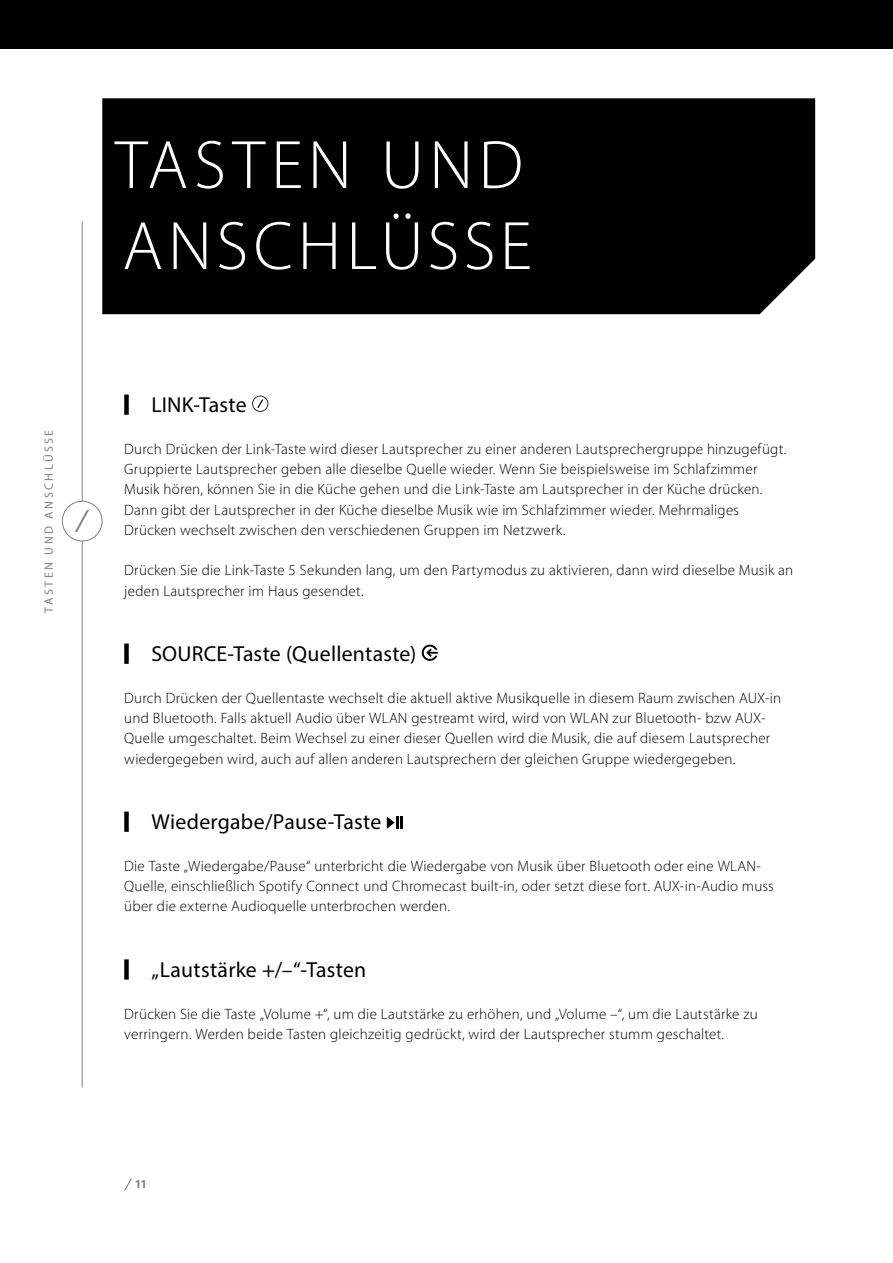
<style>
.page{position:relative;width:893px;height:1263px;background:#fff}
.page>*{position:absolute;margin:0;border:0;box-sizing:border-box;transform-origin:0 0}
.t1{font:300 69px/81px "Myriad Pro";letter-spacing:.06em;color:#fff}
.t2{font:21.75px "Myriad Pro";letter-spacing:.01em;color:#000}
.t3{font:300 15px/20.2px "Myriad Pro";letter-spacing:.015em;color:#000}
.t4{font:12px "Myriad Pro";letter-spacing:.205em;color:#808284}
.t5{font:700 12px "Myriad Pro";color:#808284}
</style>
<div class="page">
<svg style="left:124px;top:1178px;width:8px;height:12px"></svg>
<hr style="left:82px;top:541px;width:1px;height:546px;background:#808284">
<hr style="left:82px;top:221px;width:1px;height:281px;background:#808284">
<div style="left:62px;top:501px;width:40px;height:40px;border:1px solid #808284;border-radius:50%"></div>
<svg style="left:75px;top:510px;width:14px;height:22px"></svg>
<div style="left:124px;top:395px;width:5px;height:20px;background:#000"></div>
<svg style="left:252px;top:396px;width:16px;height:16px"></svg>
<div style="left:124px;top:644px;width:5px;height:20px;background:#000"></div>
<svg style="left:422px;top:645px;width:16px;height:16px"></svg>
<div style="left:124px;top:812px;width:5px;height:20px;background:#000"></div>
<svg style="left:387px;top:816px;width:16px;height:13px"></svg>
<div style="left:124px;top:959px;width:5px;height:21px;background:#000"></div>
<div style="left:0;top:0;width:893px;height:49px;background:#000"></div>
<div style="left:102px;top:98px;width:713px;height:216px;background:#000"></div>
<p class="t4" style="left:42px;top:613px;width:185px;rotate:-90deg">Tasten un d Ans chlüsse</p>
<h1 class="t1" style="left:115px;top:126px;width:73px">Tasten</h1>
<h1 class="t1" style="left:122px;top:126px;width:340px;text-indent:258px">und<br>Anschlüsse</h1>
<h2 class="t2" style="left:129px;top:391px;width:119px">LINK-Taste</h2>
<p class="t3" style="left:124px;top:439px;width:664px">Durch Drücken der Link-Taste wird dieser Lautsprecher zu einer anderen Lautsprechergruppe hinzugefügt.<br>Gruppierte Lautsprecher geben alle dieselbe Quelle wieder. Wenn Sie beispielsweise im Schlafzimmer Musik hören, können Sie in die Küche gehen und die Link-Taste am Lautsprecher in der Küche drücken.<br>Dann gibt der Lautsprecher in der Küche dieselbe Musik wie im Schlafzimmer wieder. Mehrmaliges Drücken wechselt zwischen den verschiedenen Gruppen im Netzwerk.</p>
<p class="t3" style="left:124px;top:560px;width:671px">Drücken Sie die Link-Taste 5 Sekunden lang, um den Partymodus zu aktivieren, dann wird dieselbe Musik an jeden Lautsprecher im Haus gesendet.</p>
<h2 class="t2" style="left:151px;top:640px;width:40px">SOURCE</h2>
<h2 class="t2" style="left:227px;top:640px;width:190px">-Taste (Quellentaste)</h2>
<p class="t3" style="left:124px;top:688px;width:659px">Durch Drücken der Quellentaste wechselt die aktuell aktive Musikquelle in diesem Raum zwischen AUX-in und Bluetooth. Falls aktuell Audio über WLAN gestreamt wird, wird von WLAN zur Bluetooth- bzw AUX-Quelle umgeschaltet. Beim Wechsel zu einer dieser Quellen wird die Musik, die auf diesem Lautsprecher wiedergegeben wird, auch auf allen anderen Lautsprechern der gleichen Gruppe wiedergegeben.</p>
<h2 class="t2" style="left:129px;top:808px;width:254px">Wiedergabe/Pause-Taste</h2>
<p class="t3" style="left:124px;top:856px;width:651px">Die Taste „Wiedergabe/Pause“ unterbricht die Wiedergabe von Musik über Bluetooth oder eine WLAN-<br>Quelle, einschließlich Spotify Connect und Chromecast built-in, oder setzt diese fort. AUX-in-Audio muss über die externe Audioquelle unterbrochen werden.</p>
<h2 class="t2" style="left:151px;top:956px;width:216px">„Lautstärke +/–“-Tasten</h2>
<p class="t3" style="left:124px;top:1004px;width:635px">Drücken Sie die Taste „Volume +“, um die Lautstärke zu erhöhen, und „Volume –“, um die Lautstärke zu verringern. Werden beide Tasten gleichzeitig gedrückt, wird der Lautsprecher stumm geschaltet.</p>
<p class="t5" style="left:135px;top:1176px;width:14px">11</p>
</div>
